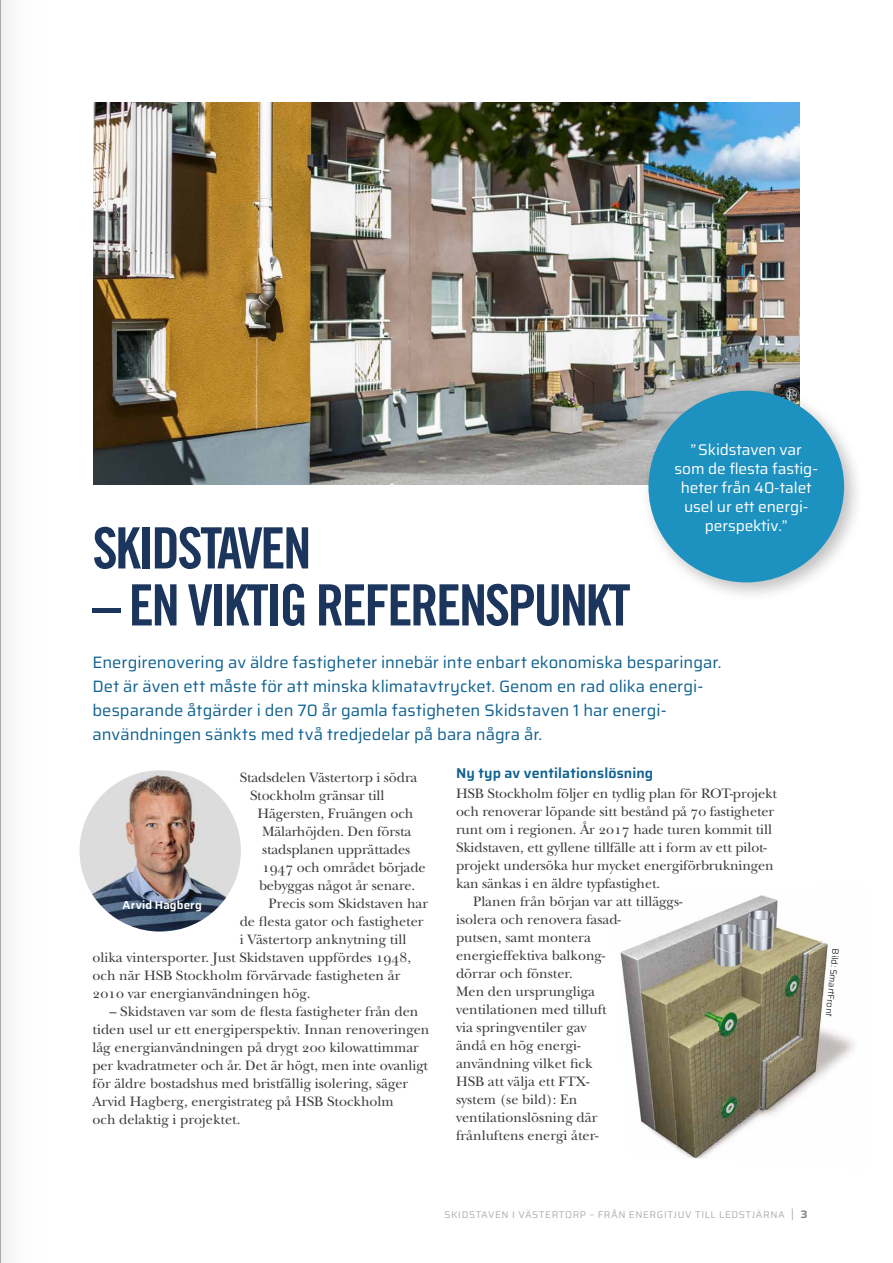
<style>
.page{position:relative;width:893px;height:1263px;background:#fff}
.page>*{position:absolute;margin:0;border:0;box-sizing:border-box;transform-origin:0 0}
.t1{font:57px "Trade Gothic LT Pro Bd Cn 20";letter-spacing:-.045em;color:#1c355d}
.t2{font:16.5px/24px "Saira";color:#0f6191}
.t3{font:15.45px/19.2px "Saira";letter-spacing:-.005em;color:#fff;text-align:center}
.t4{font:14.25px/18px "New Baskerville Std";color:#3c3c3b}
.t5{font:600 14.25px "Saira";letter-spacing:.005em;color:#0f6191}
.t6{font:600 11.55px "Saira";letter-spacing:.01em;color:#fff}
.t7{font:9.75px "Saira";letter-spacing:.06em;color:#b2b0b0}
.t8{font:300 9px "Saira";color:#000}
.s1{font-size:12.75px}
.s2{font-weight:600;font-size:12.75px;color:#838383}
</style>
<div class="page">
<img style="left:620px;top:895px;width:234px;height:264px">
<img style="left:80px;top:770px;width:161px;height:162px;border-radius:81px">
<img style="left:94px;top:102px;width:705px;height:383px">
<div style="left:641px;top:382px;width:223px;height:221px;background:#000;opacity:.25"></div>
<div style="left:648px;top:391px;width:196px;height:191px;background:#1d91bf;border-radius:50%"></div>
<hr style="left:0;top:0;width:1px;height:1263px;background:#b3b2b2">
<p class="t3" style="left:675px;top:439px;width:145px">”Skidstaven var som de flesta fastig&shy;heter från 40-talet usel ur ett energi&shy;perspektiv.”</p>
<h1 class="t1" style="left:92px;top:513px;width:221px">SKIDSTAVEN</h1>
<h1 class="t1" style="left:92px;top:570px;width:540px">– EN VIKTIG REFERENSPUNKT</h1>
<p class="t2" style="left:92px;top:649px;width:630px">Energirenovering av äldre fastigheter innebär inte enbart ekonomiska besparingar.<br>Det är även ett måste för att minska klimatavtrycket. Genom en rad olika energi&shy;besparande åtgärder i den 70 år gamla fastigheten Skidstaven 1 har energi&shy;användningen sänkts med två tredjedelar på bara några år.</p>
<p class="t4" style="left:240px;top:768px;width:179px">Stadsdelen Västertorp i södra</p>
<p class="t4" style="left:250px;top:786px;width:136px">Stockholm gränsar till</p>
<p class="t4" style="left:257px;top:804px;width:157px">Hägersten, Fruängen och</p>
<p class="t4" style="left:262px;top:822px;width:151px">Mälarhöjden. Den första</p>
<p class="t4" style="left:262px;top:840px;width:150px">stadsplanen upprättades</p>
<p class="t4" style="left:262px;top:858px;width:165px">1947 och området började</p>
<p class="t4" style="left:259px;top:876px;width:158px">bebyggas något år senare.</p>
<p class="t4" style="left:268px;top:894px;width:161px">Precis som Skidstaven har</p>
<p class="t4" style="left:240px;top:912px;width:185px">de flesta gator och fastigheter</p>
<p class="t4" style="left:240px;top:930px;width:168px">i Västertorp anknytning till</p>
<p class="t4" style="left:92px;top:948px;width:320px">olika vintersporter. Just Skidstaven uppfördes 1948,</p>
<p class="t4" style="left:92px;top:966px;width:309px">och när HSB Stockholm förvärvade fastigheten år</p>
<p class="t4" style="left:92px;top:984px;width:220px">2010 var energianvändningen hög.</p>
<p class="t4" style="left:92px;top:1002px;width:338px;text-indent:17px">– Skidstaven var som de flesta fastigheter från den tiden usel ur ett energiperspektiv. Innan renoveringen låg energianvändningen på drygt 200 kilowattimmar per kvadratmeter och år. Det är högt, men inte ovanligt för äldre bostadshus med bristfällig isolering, säger Arvid Hagberg, energistrateg på HSB Stockholm<br>och delaktig i projektet.</p>
<p class="t5" style="left:456px;top:761px;width:199px">Ny typ av ventilationslösning</p>
<p class="t4" style="left:456px;top:785px;width:322px">HSB Stockholm följer en tydlig plan för ROT-projekt</p>
<p class="t4" style="left:456px;top:803px;width:320px">och renoverar löpande sitt bestånd på 70 fastigheter</p>
<p class="t4" style="left:456px;top:821px;width:317px">runt om i regionen. År 2017 hade turen kommit till</p>
<p class="t4" style="left:456px;top:839px;width:313px">Skidstaven, ett gyllene tillfälle att i form av ett pilot-</p>
<p class="t4" style="left:456px;top:857px;width:319px">projekt undersöka hur mycket energiförbrukningen</p>
<p class="t4" style="left:456px;top:875px;width:206px">kan sänkas i en äldre typfastighet.</p>
<p class="t4" style="left:473px;top:893px;width:211px">Planen från början var att tilläggs-</p>
<p class="t4" style="left:456px;top:911px;width:167px">isolera och renovera fasad-</p>
<p class="t4" style="left:456px;top:929px;width:136px">putsen, samt montera</p>
<p class="t4" style="left:456px;top:947px;width:151px">energieffektiva balkong-</p>
<p class="t4" style="left:456px;top:965px;width:118px">dörrar och fönster.</p>
<p class="t4" style="left:456px;top:983px;width:141px">Men den ursprungliga</p>
<p class="t4" style="left:456px;top:1001px;width:152px">ventilationen med tilluft</p>
<p class="t4" style="left:456px;top:1019px;width:132px">via springventiler gav</p>
<p class="t4" style="left:456px;top:1037px;width:126px">ändå en hög energi-</p>
<p class="t4" style="left:456px;top:1055px;width:138px">användning vilket fick</p>
<p class="t4" style="left:456px;top:1073px;width:135px">HSB att välja ett FTX-</p>
<p class="t4" style="left:456px;top:1091px;width:123px">system (se bild): En</p>
<p class="t4" style="left:456px;top:1109px;width:143px">ventilationslösning där</p>
<p class="t4" style="left:456px;top:1127px;width:144px">frånluftens energi åter-</p>
<p class="t6" style="left:123px;top:896px;width:81px">Arvid Hagberg</p>
<p class="t8" style="left:843px;top:949px;width:70px;rotate:96deg">Bild: SmartFront</p>
<p class="t7" style="left:444px;top:1206px;width:365px">SKIDSTAVEN I VÄSTERTORP – FRÅN ENERGITJUV TILL LEDSTJÄRNA <span class="s1">|</span> <span class="s2">3</span></p>
</div>
